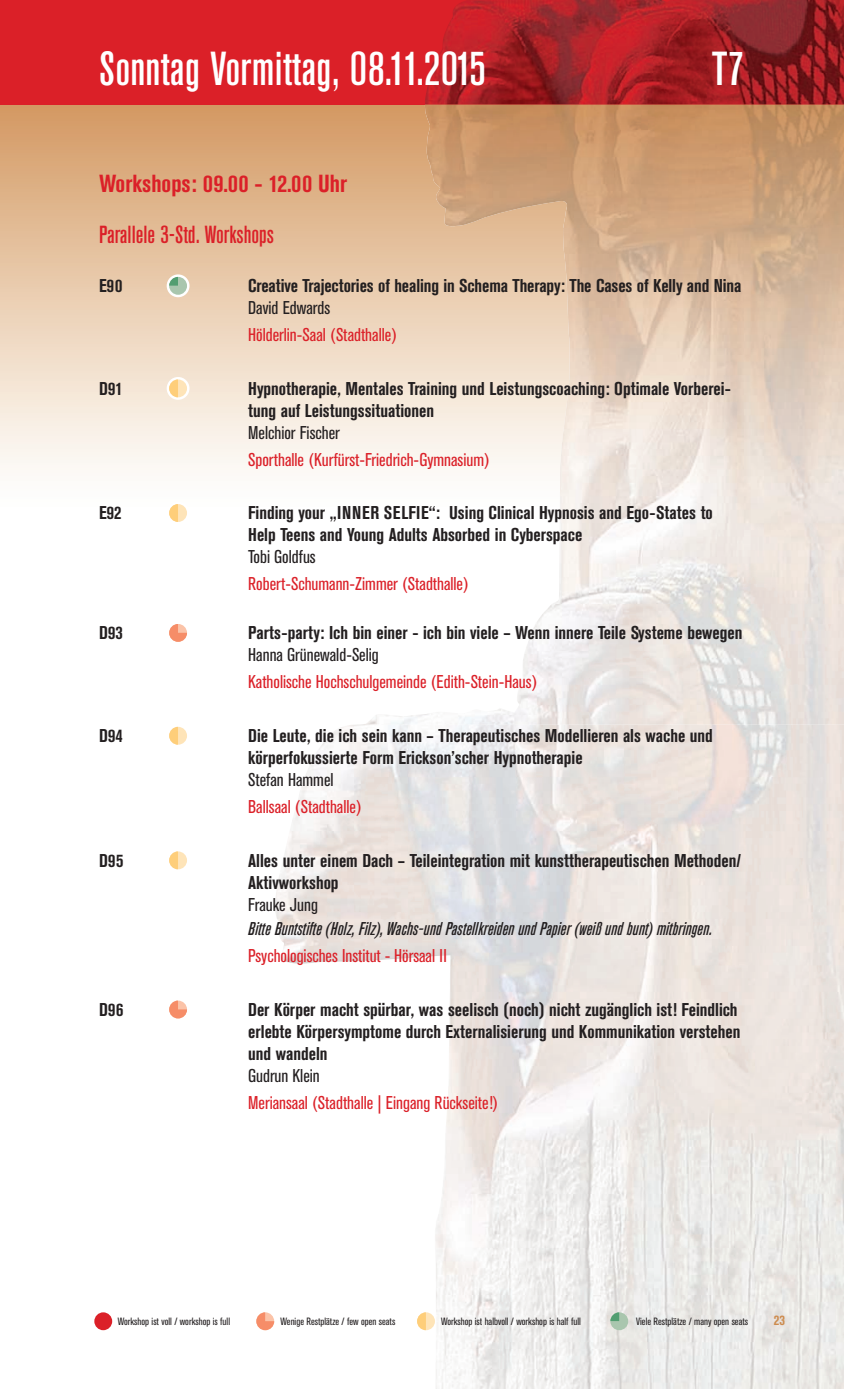
<style>
.page{position:relative;width:844px;height:1389px;background:#fff}
.page>*{position:absolute;margin:0;border:0;box-sizing:border-box;transform-origin:0 0}
.t1{font:500 47.25px "Standard Grot Con BSK";letter-spacing:.005em;color:#fff}
.t2{font:700 24.5px "Standard Grot Con BSK";color:#db2028}
.t3{font:500 24.5px "Standard Grot Con BSK";color:#db2028}
.t4{font:700 18.38px/22.1px "Standard Grot Con BSK";color:#231f20}
.t5{font:18.38px "Standard Grot Con BSK";color:#db2028}
.t6{font:18.38px "Standard Grot Con BSK";color:#231f20}
.t7{font:italic 500 18.38px "Standard Grot Con BSK";color:#231f20}
.t8{font:700 14px "Standard Grot Con BSK";color:#cd8b4d}
.t9{font:10.5px "Standard Grot Con BSK";color:#231f20}
</style>
<div class="page">
<svg style="left:0;top:104px;width:535px;height:366px;background:#e9ccb0"></svg>
<div style="left:0;top:0;width:843px;height:104px;background:#db2028"></div>
<img style="left:275px;top:725px;width:568px;height:240px">
<img style="left:446px;top:965px;width:397px;height:424px">
<img style="left:434px;top:1140px;width:12px;height:249px">
<img style="left:425px;top:0;width:418px;height:229px">
<img style="left:535px;top:228px;width:308px;height:497px">
<img style="left:357px;top:710px;width:118px;height:15px">
<div style="left:94px;top:1312px;width:18px;height:18px;background:#db2028;border-radius:50%"></div>
<svg style="left:256px;top:1312px;width:18px;height:18px"></svg>
<div style="left:610px;top:1312px;width:18px;height:18px;background:#a9c6ae;border-radius:50%"></div>
<svg style="left:610px;top:1312px;width:9px;height:9px"></svg>
<div style="left:417px;top:1312px;width:18px;height:18px;background:#fee4b8;border-radius:50%"></div>
<svg style="left:417px;top:1312px;width:9px;height:18px"></svg>
<div style="left:167px;top:274px;width:22px;height:23px;background:#fff;border-radius:50%"></div>
<div style="left:169px;top:277px;width:18px;height:18px;background:#a9c6ae;border-radius:50%"></div>
<svg style="left:169px;top:277px;width:9px;height:9px"></svg>
<div style="left:167px;top:377px;width:22px;height:23px;background:#fff;border-radius:50%"></div>
<div style="left:169px;top:379px;width:18px;height:18px;background:#fee4b8;border-radius:50%"></div>
<svg style="left:169px;top:379px;width:9px;height:18px"></svg>
<div style="left:169px;top:504px;width:18px;height:18px;background:#fee4b8;border-radius:50%"></div>
<svg style="left:169px;top:504px;width:9px;height:18px"></svg>
<svg style="left:169px;top:624px;width:18px;height:18px"></svg>
<div style="left:169px;top:727px;width:18px;height:18px;background:#fee4b8;border-radius:50%"></div>
<svg style="left:169px;top:727px;width:9px;height:18px"></svg>
<div style="left:169px;top:851px;width:18px;height:18px;background:#fee4b8;border-radius:50%"></div>
<svg style="left:169px;top:851px;width:9px;height:18px"></svg>
<svg style="left:169px;top:1001px;width:18px;height:17px"></svg>
<h1 class="t1" style="left:99px;top:42px;width:388px">Sonntag Vormittag, 08.11.2015</h1>
<h1 class="t1" style="left:711px;top:42px;width:34px">T7</h1>
<h2 class="t2" style="left:99px;top:169px;width:249px">Workshops: 09.00 - 12.00 Uhr</h2>
<h2 class="t3" style="left:99px;top:221px;width:176px">Parallele 3-Std. Workshops</h2>
<p class="t4" style="left:99px;top:275px;width:24px">E90</p>
<p class="t4" style="left:248px;top:275px;width:494px">Creative Trajectories of healing in Schema Therapy: The Cases of Kelly and Nina</p>
<p class="t6" style="left:248px;top:297px;width:83px">David Edwards</p>
<p class="t5" style="left:248px;top:324px;width:150px">Hölderlin-Saal (Stadthalle)</p>
<p class="t4" style="left:99px;top:377px;width:25px">D91</p>
<p class="t4" style="left:248px;top:377px;width:484px">Hypnotherapie, Mentales Training und Leistungscoaching: Optimale Vorberei&shy;tung auf Leistungssituationen</p>
<p class="t6" style="left:248px;top:422px;width:93px">Melchior Fischer</p>
<p class="t5" style="left:248px;top:449px;width:243px">Sporthalle (Kurfürst-Friedrich-Gymnasium)</p>
<p class="t4" style="left:99px;top:502px;width:24px">E92</p>
<p class="t4" style="left:248px;top:502px;width:466px">Finding your „INNER SELFIE“: Using Clinical Hypnosis and Ego-States to<br>Help Teens and Young Adults Absorbed in Cyberspace</p>
<p class="t6" style="left:248px;top:547px;width:69px">Tobi Goldfus</p>
<p class="t5" style="left:248px;top:574px;width:222px">Robert-Schumann-Zimmer (Stadthalle)</p>
<p class="t4" style="left:99px;top:622px;width:25px">D93</p>
<p class="t4" style="left:248px;top:622px;width:495px">Parts-party: Ich bin einer - ich bin viele – Wenn innere Teile Systeme bewegen</p>
<p class="t6" style="left:248px;top:645px;width:132px">Hanna Grünewald-Selig</p>
<p class="t5" style="left:248px;top:672px;width:290px">Katholische Hochschulgemeinde (Edith-Stein-Haus)</p>
<p class="t4" style="left:99px;top:725px;width:25px">D94</p>
<p class="t4" style="left:248px;top:725px;width:466px">Die Leute, die ich sein kann – Therapeutisches Modellieren als wache und körperfokussierte Form Erickson’scher Hypnotherapie</p>
<p class="t6" style="left:248px;top:769px;width:87px">Stefan Hammel</p>
<p class="t5" style="left:248px;top:796px;width:115px">Ballsaal (Stadthalle)</p>
<p class="t4" style="left:99px;top:849px;width:26px">D95</p>
<p class="t4" style="left:248px;top:849px;width:494px">Alles unter einem Dach – Teileintegration mit kunsttherapeutischen Methoden/<br>Aktivworkshop</p>
<p class="t6" style="left:248px;top:894px;width:71px">Frauke Jung</p>
<p class="t7" style="left:248px;top:918px;width:465px">Bitte Buntstifte (Holz, Filz), Wachs-und Pastellkreiden und Papier (weiß und bunt) mitbringen.</p>
<p class="t5" style="left:248px;top:945px;width:200px">Psychologisches Institut - Hörsaal II</p>
<p class="t4" style="left:99px;top:999px;width:26px">D96</p>
<p class="t4" style="left:248px;top:999px;width:493px">Der Körper macht spürbar, was seelisch (noch) nicht zugänglich ist! Feindlich erlebte Körpersymptome durch Externalisierung und Kommunikation verstehen und wandeln</p>
<p class="t6" style="left:248px;top:1065px;width:73px">Gudrun Klein</p>
<p class="t5" style="left:248px;top:1092px;width:251px">Meriansaal (Stadthalle | Eingang Rückseite!)</p>
<p class="t9" style="left:118px;top:1316px;width:114px">Workshop ist voll / workshop is full</p>
<p class="t9" style="left:280px;top:1316px;width:116px">Wenige Restplätze / few open seats</p>
<p class="t9" style="left:441px;top:1316px;width:141px">Workshop ist halbvoll / workshop is half full</p>
<p class="t9" style="left:636px;top:1316px;width:113px">Viele Restplätze / many open seats</p>
<p class="t8" style="left:773px;top:1312px;width:13px">23</p>
</div>
